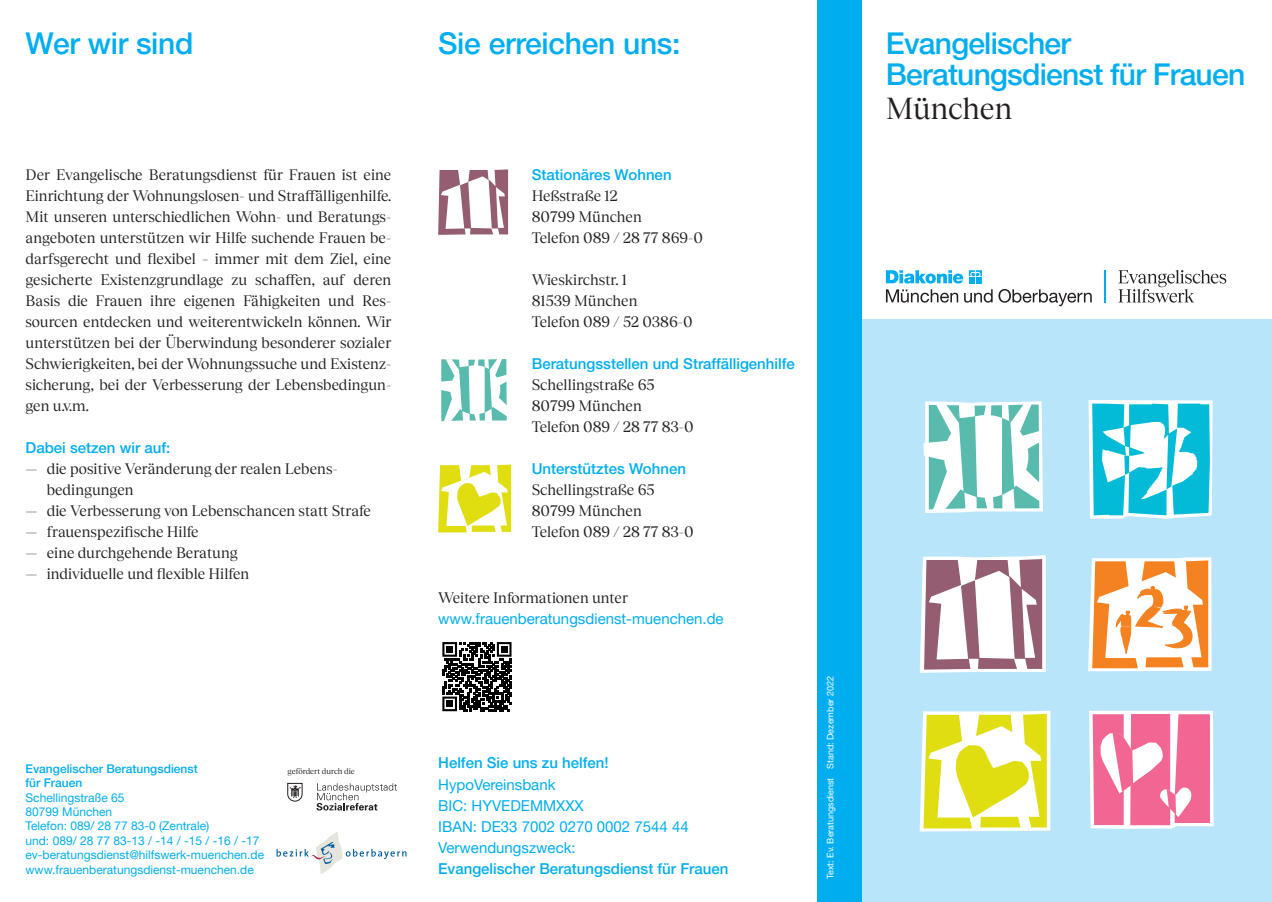
<style>
.page{position:relative;width:1272px;height:902px;background:#fff}
.page>*{position:absolute;margin:0;border:0;box-sizing:border-box;transform-origin:0 0}
.t1{font:500 30px/31.2px "Helvetica Neue LT Pro";letter-spacing:-.025em;color:#00aeef}
.t2{font:30px "Tobias";letter-spacing:-.01em;color:#231f20}
.t3{font:15px/21px "Tobias";color:#231f20}
.t4{font:500 15px "Helvetica Neue LT Pro";color:#00aeef}
.t5{font:15px/21px "Helvetica Neue LT Pro";color:#00aeef}
.t6{font:12px/14.4px "Helvetica Neue LT Pro";color:#00aeef}
.t7{font:500 12px/14.4px "Helvetica Neue LT Pro";color:#00aeef}
.t8{font:9px "Helvetica Neue LT Pro";color:#fff}
.t9{font:7.95px "Tobias";letter-spacing:-.01em;color:#231f20}
</style>
<div class="page">
<div style="left:861px;top:319px;width:410px;height:582px;background:#b9e5fa"></div>
<svg style="left:316px;top:783px;width:81px;height:27px"></svg>
<svg style="left:287px;top:783px;width:15px;height:18px"></svg>
<div style="left:817px;top:0;width:44px;height:901px;background:#00aeef"></div>
<svg style="left:441px;top:359px;width:66px;height:63px"></svg>
<svg style="left:438px;top:169px;width:70px;height:66px"></svg>
<svg style="left:438px;top:464px;width:73px;height:68px"></svg>
<svg style="left:442px;top:642px;width:69px;height:69px"></svg>
<div style="left:446px;top:700px;width:7px;height:7px;background:#000"></div>
<svg style="left:885px;top:270px;width:96px;height:13px"></svg>
<svg style="left:885px;top:289px;width:206px;height:17px"></svg>
<hr style="left:1104px;top:270px;width:1px;height:32px;background:#00aeef">
<svg style="left:1118px;top:270px;width:108px;height:32px"></svg>
<svg style="left:1088px;top:557px;width:124px;height:115px;background:#f8c89f"></svg>
<svg style="left:923px;top:401px;width:120px;height:112px;background:#bbe3df"></svg>
<svg style="left:1088px;top:400px;width:125px;height:119px;background:#6bd6e7"></svg>
<svg style="left:919px;top:555px;width:127px;height:118px;background:#cdb6bf"></svg>
<svg style="left:919px;top:710px;width:132px;height:122px;background:#ecec87"></svg>
<svg style="left:1089px;top:710px;width:125px;height:119px;background:#f397b5"></svg>
<svg style="left:276px;top:832px;width:130px;height:42px"></svg>
<h1 class="t1" style="left:26px;top:27px;width:169px">Wer wir sind</h1>
<h1 class="t1" style="left:438px;top:27px;width:244px">Sie erreichen uns:</h1>
<p class="t3" style="left:26px;top:163px;width:367px;text-align:justify">Der Evangelische Beratungsdienst für Frauen ist eine Einrichtung der Wohnungslosen- und Straffälligenhilfe.<br>Mit unseren unterschiedlichen Wohn- und Beratungs&shy;angeboten unterstützen wir Hilfe suchende Frauen be&shy;darfsgerecht und flexibel – immer mit dem Ziel, eine gesicherte Existenzgrundlage zu schaffen, auf deren Basis die Frauen ihre eigenen Fähigkeiten und Res&shy;sourcen entdecken und weiterentwickeln können. Wir unterstützen bei der Überwindung besonderer sozialer Schwierigkeiten, bei der Wohnungssuche und Existenz&shy;sicherung, bei der Verbesserung der Lebensbedingun&shy;gen u.v.m.</p>
<p class="t4" style="left:26px;top:439px;width:146px">Dabei setzen wir auf:</p>
<p class="t3" style="left:47px;top:457px;width:292px;text-indent:-21px">— die positive Veränderung der realen Lebens&shy;bedingungen</p>
<p class="t3" style="left:26px;top:499px;width:347px">— die Verbesserung von Lebenschancen statt Strafe</p>
<p class="t3" style="left:26px;top:520px;width:175px">— frauenspezifische Hilfe</p>
<p class="t3" style="left:26px;top:541px;width:214px">— eine durchgehende Beratung</p>
<p class="t3" style="left:26px;top:562px;width:225px">— individuelle und flexible Hilfen</p>
<p class="t7" style="left:26px;top:761px;width:174px">Evangelischer Beratungsdienst für Frauen</p>
<p class="t6" style="left:26px;top:789px;width:240px">Schellingstraße 65<br>80799 München<br>Telefon: 089/ 28 77 83-0 (Zentrale)<br>und: 089/ 28 77 83-13 / -14 / -15 / -16 / -17 ev-beratungsdienst@hilfswerk-muenchen.de www.frauenberatungsdienst-muenchen.de</p>
<p class="t9" style="left:288px;top:765px;width:69px">gefördert durch die</p>
<p class="t4" style="left:531px;top:166px;width:141px">Stationäres Wohnen</p>
<p class="t3" style="left:531px;top:184px;width:173px">Heßstraße 12<br>80799 München<br>Telefon 089 / 28 77 869-0</p>
<p class="t3" style="left:531px;top:268px;width:162px">Wieskirchstr. 1<br>81539 München<br>Telefon 089 / 52 0386-0</p>
<p class="t4" style="left:531px;top:355px;width:264px">Beratungsstellen und Straffälligenhilfe</p>
<p class="t3" style="left:531px;top:373px;width:163px">Schellingstraße 65<br>80799 München<br>Telefon 089 / 28 77 83-0</p>
<p class="t4" style="left:531px;top:460px;width:156px">Unterstütztes Wohnen</p>
<p class="t3" style="left:531px;top:478px;width:163px">Schellingstraße 65<br>80799 München<br>Telefon 089 / 28 77 83-0</p>
<p class="t3" style="left:438px;top:586px;width:191px">Weitere Informationen unter</p>
<p class="t5" style="left:438px;top:608px;width:287px">www.frauenberatungsdienst-muenchen.de</p>
<p class="t4" style="left:438px;top:754px;width:172px">Helfen Sie uns zu helfen!</p>
<p class="t5" style="left:438px;top:773px;width:252px">HypoVereinsbank<br>BIC: HYVEDEMMXXX<br>IBAN: DE33 7002 0270 0002 7544 44<br>Verwendungszweck:</p>
<p class="t4" style="left:438px;top:859px;width:292px">Evangelischer Beratungsdienst für Frauen</p>
<p class="t8" style="left:824px;top:879px;width:205px;rotate:-90deg">Text: Ev. Beratungsdienst Stand: Dezember 2022</p>
<h1 class="t1" style="left:885px;top:27px;width:361px">Evangelischer<br>Beratungsdienst für Frauen</h1>
<h1 class="t2" style="left:885px;top:85px;width:128px">München</h1>
</div>
